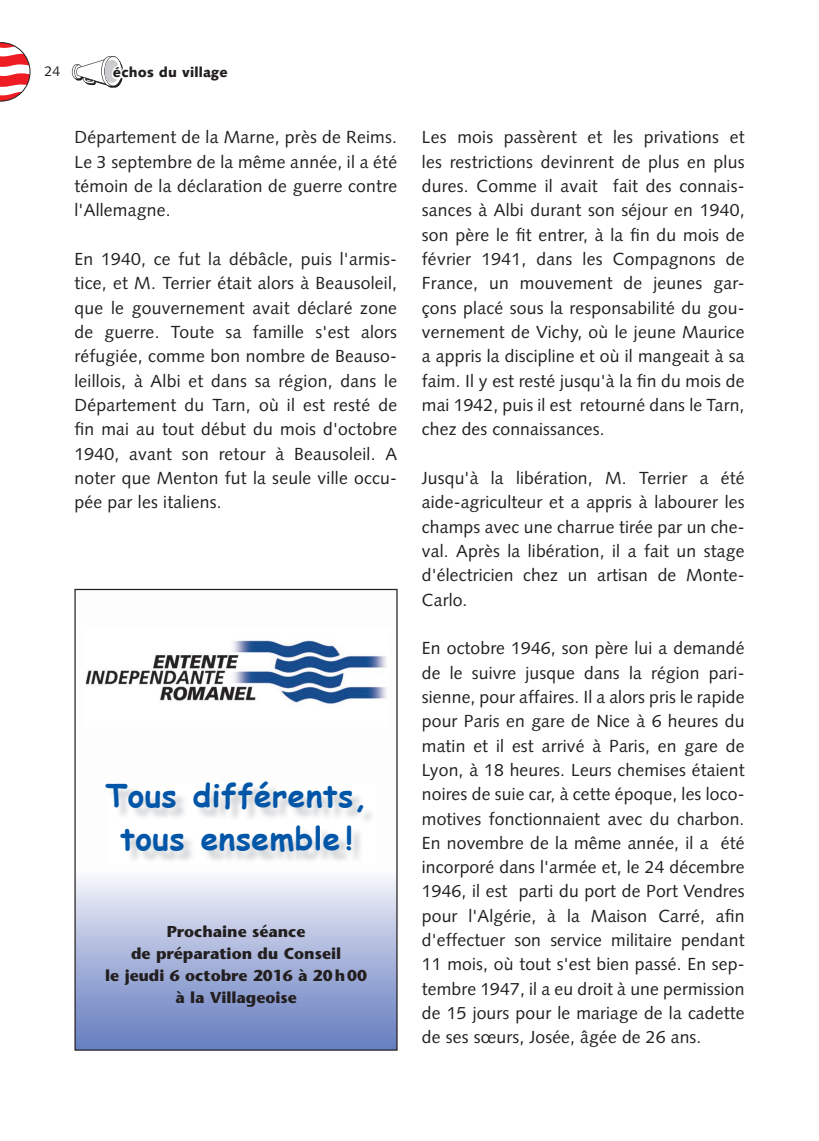
<style>
.page{position:relative;width:819px;height:1141px;background:#fff}
.page>*{position:absolute;margin:0;border:0;box-sizing:border-box;transform-origin:0 0}
.t1{font:700 31.5px/43.2px "Comic Sans MS";letter-spacing:.015em;color:#0156a8;text-align:center}
.t2{font:17.5px/24.3px "Syntax";letter-spacing:.01em;color:#231f20;text-align:justify}
.t3{font:700 15.75px/22.2px "Stone Sans";color:#231f20;text-align:center}
.t4{font:900 14px "Syntax";letter-spacing:.015em;color:#231f20}
.t5{font:14px "Syntax";color:#231f20}
</style>
<div class="page">
<svg style="left:0;top:42px;width:30px;height:59px"></svg>
<svg style="left:72px;top:56px;width:51px;height:32px"></svg>
<svg style="left:76px;top:877px;width:319px;height:172px;background:#a8b4da"></svg>
<img style="left:85px;top:640px;width:302px;height:66px">
<p class="t5" style="left:45px;top:63px;width:17px">24</p>
<p class="t4" style="left:113px;top:64px;width:116px">échos du village</p>
<p class="t2" style="left:74px;top:125px;width:324px">Département de la Marne, près de Reims.<br>Le 3 septembre de la même année, il a été témoin de la déclaration de guerre contre l'Allemagne.</p>
<p class="t2" style="left:74px;top:247px;width:324px">En 1940, ce fut la débâcle, puis l'armis&shy;tice, et M. Terrier était alors à Beausoleil, que le gouvernement avait déclaré zone de guerre. Toute sa famille s'est alors réfugiée, comme bon nombre de Beauso&shy;leillois, à Albi et dans sa région, dans le Département du Tarn, où il est resté de fin mai au tout début du mois d'octobre 1940, avant son retour à Beausoleil. A noter que Menton fut la seule ville occu&shy;pée par les italiens.</p>
<h1 class="t1" style="left:105px;top:773px;width:264px">Tous différents, tous ensemble !</h1>
<p class="t3" style="left:105px;top:920px;width:263px">Prochaine séance<br>de préparation du Conseil<br>le jeudi 6 octobre 2016 à 20 h 00 à la Villageoise</p>
<p class="t2" style="left:422px;top:125px;width:324px">Les mois passèrent et les privations et les restrictions devinrent de plus en plus dures. Comme il avait fait des connais&shy;sances à Albi durant son séjour en 1940, son père le fit entrer, à la fin du mois de février 1941, dans les Compagnons de France, un mouvement de jeunes gar&shy;çons placé sous la responsabilité du gou&shy;vernement de Vichy, où le jeune Maurice a appris la discipline et où il mangeait à sa faim. Il y est resté jusqu'à la fin du mois de mai 1942, puis il est retourné dans le Tarn, chez des connaissances.</p>
<p class="t2" style="left:422px;top:466px;width:324px">Jusqu'à la libération, M. Terrier a été aide-agriculteur et a appris à labourer les champs avec une charrue tirée par un che&shy;val. Après la libération, il a fait un stage d'électricien chez un artisan de Monte-Carlo.</p>
<p class="t2" style="left:422px;top:636px;width:324px">En octobre 1946, son père lui a demandé de le suivre jusque dans la région pari&shy;sienne, pour affaires. Il a alors pris le rapide pour Paris en gare de Nice à 6 heures du matin et il est arrivé à Paris, en gare de Lyon, à 18 heures. Leurs chemises étaient noires de suie car, à cette époque, les loco&shy;motives fonctionnaient avec du charbon.<br>En novembre de la même année, il a été incorporé dans l'armée et, le 24 décembre 1946, il est parti du port de Port Vendres pour l'Algérie, à la Maison Carré, afin d'effectuer son service militaire pendant 11 mois, où tout s'est bien passé. En sep&shy;tembre 1947, il a eu droit à une permission de 15 jours pour le mariage de la cadette de ses sœurs, Josée, âgée de 26 ans.</p>
</div>
